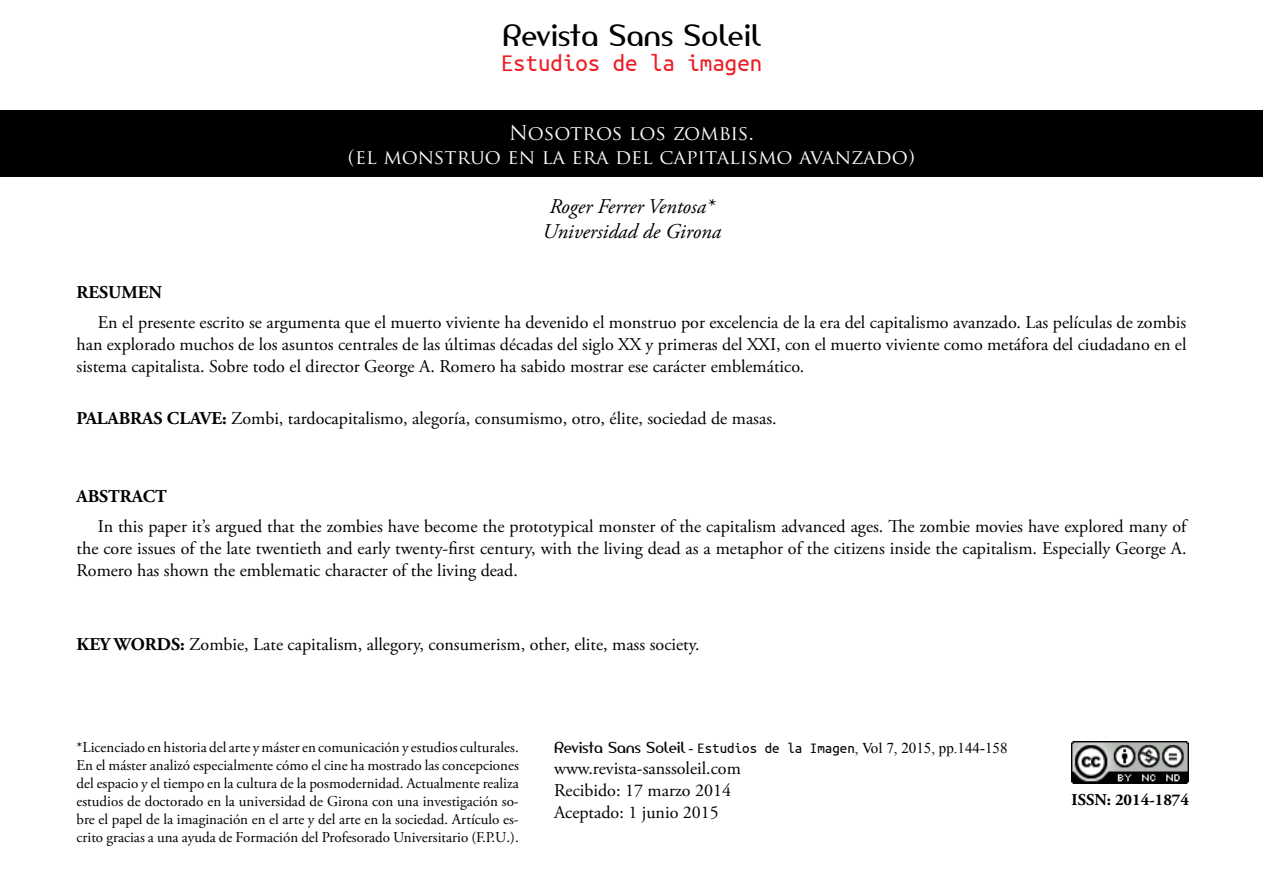
<style>
.page{position:relative;width:1263px;height:893px;background:#fff}
.page>*{position:absolute;margin:0;border:0;box-sizing:border-box;transform-origin:0 0}
.t1{font:29.1px "Amerika Sans";letter-spacing:.01em;color:#000}
.t2{font:24.9px "Ubuntu Mono";color:#ed1d24}
.t3{font:italic 21px/25.2px "Adobe Garamond Pro";color:#000;text-align:center}
.t4{font:19.95px/24px "Trajan Pro";color:#f8f9f9;text-align:center}
.t5{font:18px/22px "Adobe Garamond Pro";color:#000;text-align:justify}
.t6{font:700 18px "Adobe Garamond Pro";color:#000}
.t7{font:700 16.5px "Adobe Garamond Pro";color:#000}
.t8{font:15px/18px "Adobe Garamond Pro";color:#000;text-align:justify}
.t9{font:15px "Times New Roman";color:#000}
.s1{font-weight:700}
.s2{font-family:"Amerika Sans"}
.s3{font-family:"Ubuntu Mono"}
</style>
<div class="page">
<img style="left:1071px;top:741px;width:117px;height:42px">
<div style="left:1px;top:111px;width:1262px;height:66px;background:#000"></div>
<h1 class="t1" style="left:502px;top:17px;width:260px">Revista Sans Soleil</h1>
<h2 class="t2" style="left:501px;top:51px;width:263px">Estudios de la imagen</h2>
<p class="t4" style="left:348px;top:121px;width:569px">Nosotros los zombis.<br>(el monstruo en la era del capitalismo avanzado)</p>
<p class="t3" style="left:543px;top:194px;width:180px">Roger Ferrer Ventosa*<br>Universidad de Girona</p>
<p class="t6" style="left:77px;top:282px;width:87px">RESUMEN</p>
<p class="t5" style="left:77px;top:312px;width:1111px;text-indent:21px">En el presente escrito se argumenta que el muerto viviente ha devenido el monstruo por excelencia de la era del capitalismo avanzado. Las películas de zombis han explorado muchos de los asuntos centrales de las últimas décadas del siglo XX y primeras del XXI, con el muerto viviente como metáfora del ciudadano en el sistema capitalista. Sobre todo el director George A. Romero ha sabido mostrar ese carácter emblemático.</p>
<p class="t5" style="left:77px;top:408px;width:702px"><span class="s1">PALABRAS CLAVE:</span> Zombi, tardocapitalismo, alegoría, consumismo, otro, élite, sociedad de masas.</p>
<p class="t6" style="left:77px;top:486px;width:92px">ABSTRACT</p>
<p class="t5" style="left:77px;top:516px;width:1111px;text-indent:21px">In this paper it’s argued that the zombies have become the prototypical monster of the capitalism advanced ages. The zombie movies have explored many of the core issues of the late twentieth and early twenty-first century, with the living dead as a metaphor of the citizens inside the capitalism. Especially George A.<br>Romero has shown the emblematic character of the living dead.</p>
<p class="t5" style="left:77px;top:633px;width:625px"><span class="s1">KEY WORDS:</span> Zombie, Late capitalism, allegory, consumerism, other, elite, mass society.</p>
<p class="t8" style="left:77px;top:739px;width:444px">*Licenciado en historia del arte y máster en comunicación y estudios culturales.<br>En el máster analizó especialmente cómo el cine ha mostrado las concepciones del espacio y el tiempo en la cultura de la posmodernidad. Actualmente realiza estudios de doctorado en la universidad de Girona con una investigación so&shy;bre el papel de la imaginación en el arte y del arte en la sociedad. Artículo es&shy;crito gracias a una ayuda de Formación del Profesorado Universitario (F.P.U.).</p>
<p class="t9" style="left:554px;top:737px;width:455px"><span class="s2">Revista Sans Soleil</span> - <span class="s3">Estudios de la Imagen</span>, Vol 7, 2015, pp.144-158</p>
<p class="t5" style="left:554px;top:758px;width:188px;line-height:21.6px;text-align:left">www.revista-sanssoleil.com<br>Recibido: 17 marzo 2014<br>Aceptado: 1 junio 2015</p>
<p class="t7" style="left:1071px;top:790px;width:119px">ISSN: 2014-1874</p>
</div>
